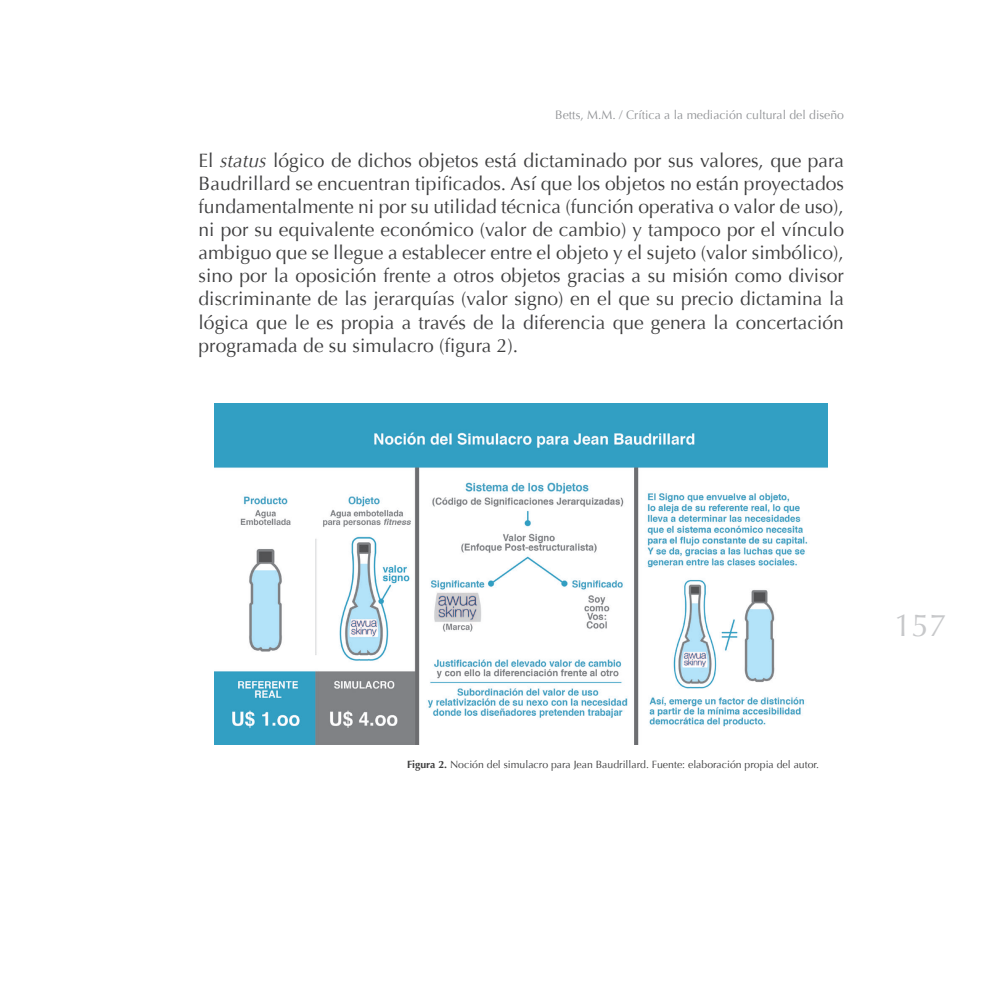
<style>
.page{position:relative;width:993px;height:993px;background:#fff}
.page>*{position:absolute;margin:0;border:0;box-sizing:border-box;transform-origin:0 0}
.t1{font:31.5px "Optima";color:#c7c8ca}
.t2{font:19.25px/23.1px "Optima";color:#3e3e3f;text-align:justify}
.t3{font:12.25px "Optima";color:#939598}
.t4{font:10.5px "Optima";color:#3e3e3f}
.s1{font-style:italic}
.s2{font-weight:700}
</style>
<div class="page">
<img style="left:215px;top:403px;width:612px;height:341px">
<p class="t3" style="left:555px;top:108px;width:290px">Betts, M.M. / Crítica a la mediación cultural del diseño</p>
<p class="t2" style="left:198px;top:149px;width:646px">El <span class="s1">status</span> lógico de dichos objetos está dictaminado por sus valores, que para Baudrillard se encuentran tipificados. Así que los objetos no están proyectados fundamentalmente ni por su utilidad técnica (función operativa o valor de uso), ni por su equivalente económico (valor de cambio) y tampoco por el vínculo ambiguo que se llegue a establecer entre el objeto y el sujeto (valor simbólico), sino por la oposición frente a otros objetos gracias a su misión como divisor discriminante de las jerarquías (valor signo) en el que su precio dictamina la lógica que le es propia a través de la diferencia que genera la concertación programada de su simulacro (figura 2).</p>
<p class="t4" style="left:407px;top:758px;width:413px"><span class="s2">Figura 2.</span> Noción del simulacro para Jean Baudrillard. Fuente: elaboración propia del autor.</p>
<h1 class="t1" style="left:893px;top:607px;width:54px">157</h1>
</div>
